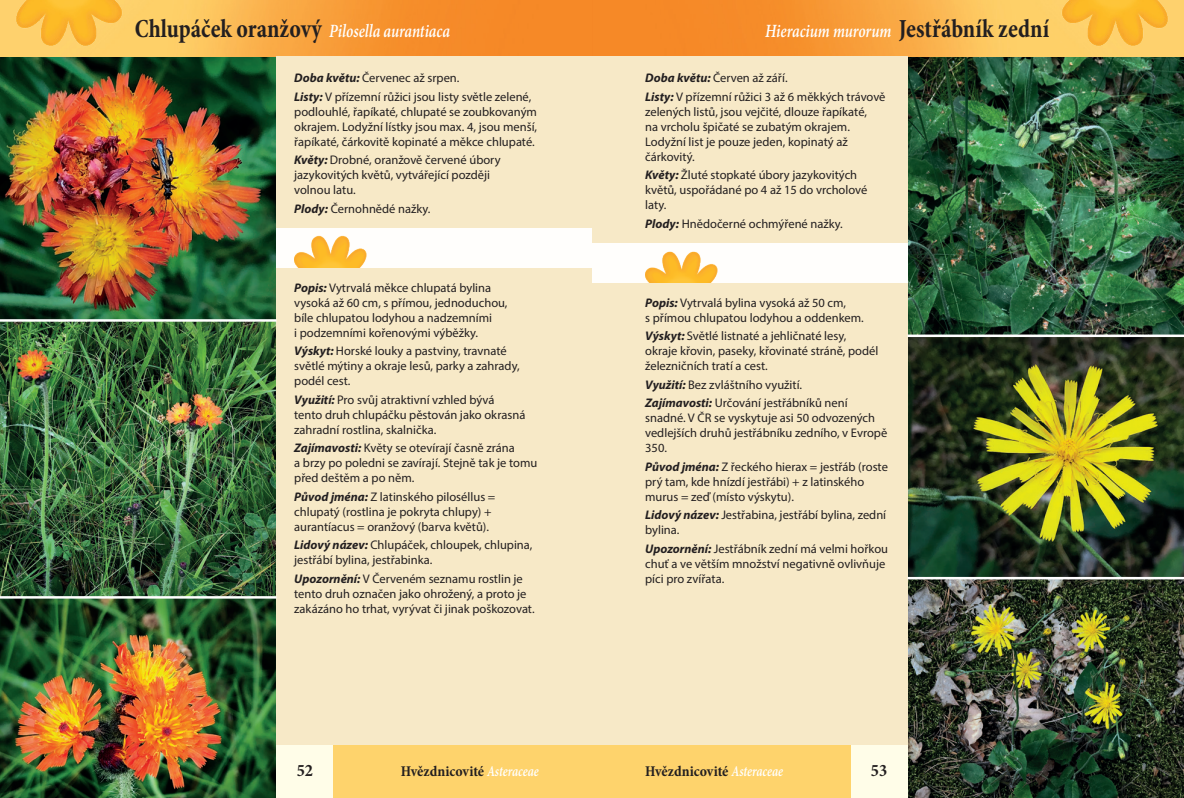
<style>
.page{position:relative;width:1184px;height:798px;background:#fff}
.page>*{position:absolute;margin:0;border:0;box-sizing:border-box;transform-origin:0 0}
.t1{font:italic 600 18.75px "Minion Pro";letter-spacing:-.005em;color:#fff;scale:.8 1}
.t2{font:700 condensed 17.5px "Minion Pro";color:#231f20}
.t3{font:700 condensed 15px "Minion Pro";color:#231f20}
.t4{font:12.5px/15px "Myriad Pro";color:#231f20}
.s1{font-weight:700;font-style:normal;font-stretch:condensed;font-size:26.25px;color:#231f20}
.s2{font-weight:700;font-style:italic}
.s3{font-weight:600;font-style:italic;font-stretch:normal;color:#fff}
</style>
<div class="page">
<img style="left:0;top:57px;width:276px;height:262px">
<img style="left:0;top:321px;width:276px;height:275px">
<img style="left:0;top:598px;width:276px;height:199px">
<img style="left:907px;top:57px;width:276px;height:277px">
<img style="left:907px;top:337px;width:276px;height:239px">
<img style="left:907px;top:579px;width:276px;height:218px">
<img style="left:0;top:0;width:592px;height:57px">
<svg style="left:592px;top:0;width:591px;height:57px;background:#f8a340"></svg>
<img style="left:12px;top:0;width:114px;height:57px">
<img style="left:1057px;top:0;width:115px;height:57px">
<div style="left:276px;top:744px;width:57px;height:53px;background:#fffde8"></div>
<div style="left:850px;top:744px;width:57px;height:53px;background:#fffde8"></div>
<div style="left:333px;top:744px;width:258px;height:53px;background:#fed36c"></div>
<div style="left:592px;top:744px;width:258px;height:53px;background:#fed36c"></div>
<div style="left:276px;top:57px;width:315px;height:687px;background:#f7e9c7"></div>
<div style="left:592px;top:57px;width:315px;height:687px;background:#f7e9c7"></div>
<div style="left:592px;top:244px;width:315px;height:39px;background:#fffefc"></div>
<img style="left:645px;top:251px;width:73px;height:32px">
<div style="left:276px;top:229px;width:316px;height:39px;background:#fffefc"></div>
<img style="left:294px;top:235px;width:73px;height:33px">
<h1 class="t1" style="left:135px;top:18px;width:395px"><span class="s1">Chlupáček oranžový</span> Pilosella aurantiaca</h1>
<p class="t4" style="left:294px;top:68px;width:238px;line-height:18.5px"><span class="s2">Doba květu:</span> Červenec až srpen.<br><span class="s2">Listy:</span> V přízemní růžici jsou listy světle zelené,</p>
<p class="t4" style="left:294px;top:104px;width:244px;text-align:justify">podlouhlé, řapíkaté, chlupaté se zoubkovaným okrajem. Lodyžní lístky jsou max. 4, jsou menší, řapíkaté, čárkovitě kopinaté a měkce chlupaté.</p>
<p class="t4" style="left:294px;top:152px;width:208px"><span class="s2">Květy:</span> Drobné, oranžově červené úbory jazykovitých květů, vytvářející později volnou latu.</p>
<p class="t4" style="left:294px;top:201px;width:138px"><span class="s2">Plody:</span> Černohnědé nažky.</p>
<p class="t4" style="left:294px;top:279px;width:215px"><span class="s2">Popis:</span> Vytrvalá měkce chlupatá bylina vysoká až 60 cm, s přímou, jednoduchou, bíle chlupatou lodyhou a nadzemními<br>i podzemními kořenovými výběžky.</p>
<p class="t4" style="left:294px;top:343px;width:227px"><span class="s2">Výskyt:</span> Horské louky a pastviny, travnaté světlé mýtiny a okraje lesů, parky a zahrady, podél cest.</p>
<p class="t4" style="left:294px;top:391px;width:233px"><span class="s2">Využití:</span> Pro svůj atraktivní vzhled bývá tento druh chlupáčku pěstován jako okrasná zahradní rostlina, skalnička.</p>
<p class="t4" style="left:294px;top:440px;width:245px"><span class="s2">Zajímavosti:</span> Květy se otevírají časně zrána<br>a brzy po poledni se zavírají. Stejně tak je tomu před deštěm a po něm.</p>
<p class="t4" style="left:294px;top:489px;width:203px"><span class="s2">Původ jména:</span> Z latinského piloséllus = chlupatý (rostlina je pokryta chlupy) + aurantíacus = oranžový (barva květů).</p>
<p class="t4" style="left:294px;top:537px;width:240px"><span class="s2">Lidový název:</span> Chlupáček, chloupek, chlupina, jestřábí bylina, jestřabinka.</p>
<p class="t4" style="left:294px;top:571px;width:242px"><span class="s2">Upozornění:</span> V Červeném seznamu rostlin je tento druh označen jako ohrožený, a proto je zakázáno ho trhat, vyrývat či jinak poškozovat.</p>
<h1 class="t1" style="left:765px;top:18px;width:356px">Hieracium murorum <span class="s1">Jestřábník zední</span></h1>
<p class="t4" style="left:645px;top:68px;width:242px;line-height:18.5px"><span class="s2">Doba květu:</span> Červen až září.<br><span class="s2">Listy:</span> V přízemní růžici 3 až 6 měkkých trávově</p>
<p class="t4" style="left:645px;top:104px;width:223px">zelených listů, jsou vejčité, dlouze řapíkaté, na vrcholu špičaté se zubatým okrajem.<br>Lodyžní list je pouze jeden, kopinatý až čárkovitý.</p>
<p class="t4" style="left:645px;top:167px;width:224px"><span class="s2">Květy:</span> Žluté stopkaté úbory jazykovitých květů, uspořádané po 4 až 15 do vrcholové laty.</p>
<p class="t4" style="left:645px;top:216px;width:199px"><span class="s2">Plody:</span> Hnědočerné ochmýřené nažky.</p>
<p class="t4" style="left:645px;top:294px;width:220px"><span class="s2">Popis:</span> Vytrvalá bylina vysoká až 50 cm,<br>s přímou chlupatou lodyhou a oddenkem.</p>
<p class="t4" style="left:645px;top:328px;width:235px"><span class="s2">Výskyt:</span> Světlé listnaté a jehličnaté lesy, okraje křovin, paseky, křovinaté stráně, podél železničních tratí a cest.</p>
<p class="t4" style="left:645px;top:375px;width:204px;line-height:18.5px"><span class="s2">Využití:</span> Bez zvláštního využití.<br><span class="s2">Zajímavosti:</span> Určování jestřábníků není</p>
<p class="t4" style="left:645px;top:410px;width:243px">snadné. V ČR se vyskytuje asi 50 odvozených vedlejších druhů jestřábníku zedního, v Evropě<br>350.</p>
<p class="t4" style="left:645px;top:459px;width:244px"><span class="s2">Původ jména:</span> Z řeckého hierax = jestřáb (roste prý tam, kde hnízdí jestřábi) + z latinského murus = zeď (místo výskytu).</p>
<p class="t4" style="left:645px;top:507px;width:242px"><span class="s2">Lidový název:</span> Jestřabina, jestřábí bylina, zední bylina.</p>
<p class="t4" style="left:645px;top:541px;width:244px"><span class="s2">Upozornění:</span> Jestřábník zední má velmi hořkou chuť a ve větším množství negativně ovlivňuje píci pro zvířata.</p>
<h2 class="t2" style="left:297px;top:757px;width:18px">52</h2>
<h2 class="t2" style="left:871px;top:757px;width:18px">53</h2>
<p class="t3" style="left:401px;top:760px;width:139px">Hvězdnicovité <span class="s3">Asteraceae</span></p>
<p class="t3" style="left:645px;top:760px;width:139px">Hvězdnicovité <span class="s3">Asteraceae</span></p>
</div>
